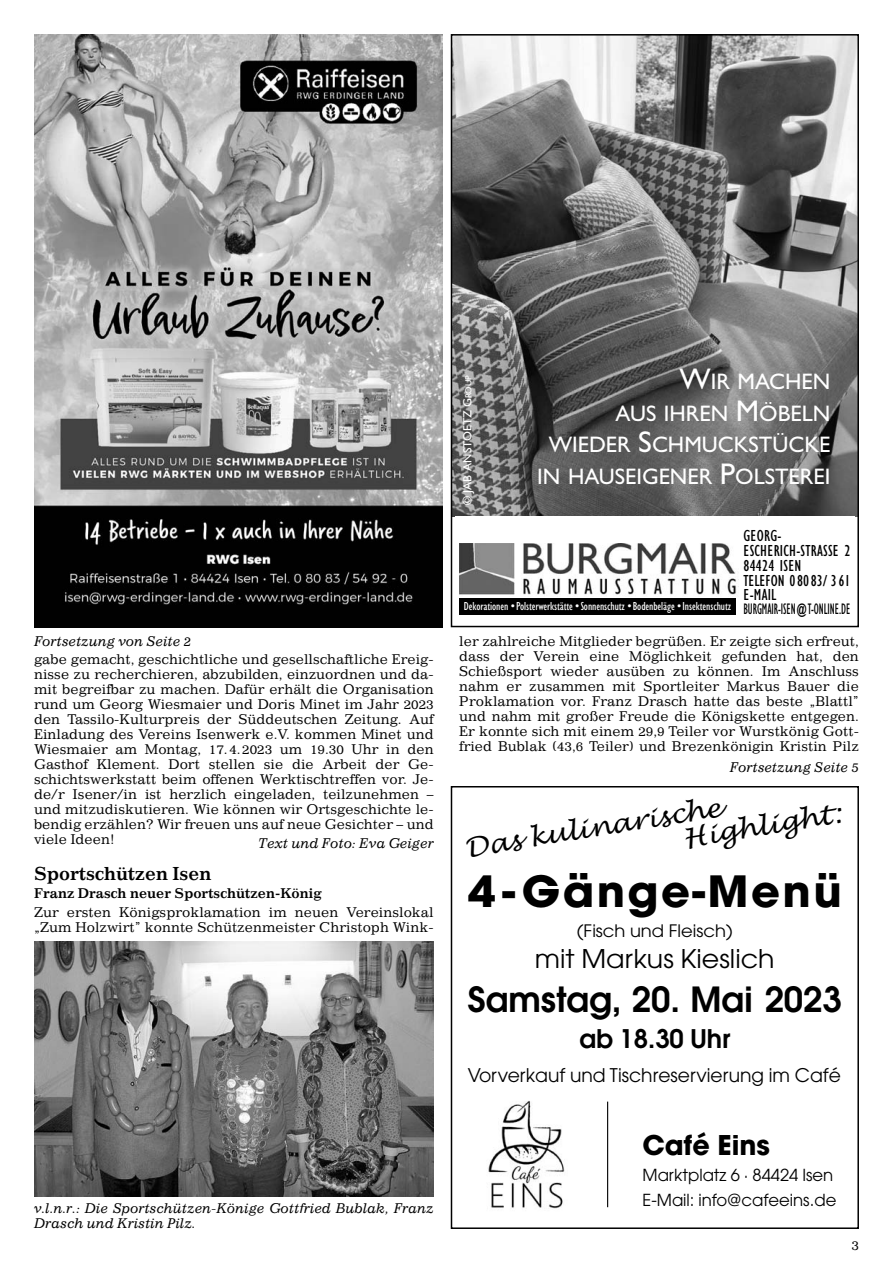
<style>
.page{position:relative;width:893px;height:1263px;background:#fff}
.page>*{position:absolute;margin:0;border:0;box-sizing:border-box;transform-origin:0 0}
.t1{font:700 42.75px "Avant Garde";letter-spacing:.055em;color:#000;scale:1.05 1}
.t2{font:600 34.5px "Avant Garde";color:#000}
.t3{font:700 27px "Avant Garde";color:#000}
.t4{font:italic 25.65px/25px "Lucida Handwriting";color:#000;scale:1.05 1}
.t5{font:25.65px "Avant Garde";color:#000;scale:1.05 1}
.t6{font:600 25.5px "Avant Garde";color:#000}
.t7{font:22.5px/31.5px "Gill Sans";color:#fff;text-align:right}
.t8{font:18.75px "Avant Garde";color:#000}
.t9{font:700 18px "Impressum";color:#000}
.t10{font:17.1px "Avant Garde";color:#000;scale:1.05 1}
.t11{font:condensed 16.5px/14.9px "Gill Sans";letter-spacing:.015em;color:#000}
.t12{font:16.5px/25.5px "Avant Garde";color:#000}
.t13{font:condensed 15.75px "Gill Sans";letter-spacing:-.005em;color:#000;scale:.76 1}
.t14{font:13.5px/15px "Impressum";color:#000;text-align:justify}
.t15{font:italic 13.5px/15px "Impressum";color:#000}
.t16{font:700 13.5px "Impressum";color:#000}
.t17{font:condensed 12px "Gill Sans";letter-spacing:-.005em;color:#fff}
.t18{font:12px "Gill Sans";color:#fff}
.s1{font-size:9px}
.s2{font-size:30px}
</style>
<div class="page">
<img style="left:454px;top:37px;width:402px;height:479px">
<div style="left:459px;top:598px;width:277px;height:16px;background:#000"></div>
<img style="left:459px;top:543px;width:280px;height:52px">
<div style="left:451px;top:34px;width:408px;height:593px;border:2px solid #000"></div>
<img style="left:34px;top:34px;width:408px;height:593px">
<div style="left:451px;top:786px;width:408px;height:443px;border:2px solid #000"></div>
<img style="left:488px;top:1100px;width:77px;height:109px">
<hr style="left:607px;top:1101px;width:1px;height:106px;background:#000">
<img style="left:34px;top:942px;width:400px;height:254px">
<p class="t15" style="left:34px;top:634px;width:159px">Fortsetzung von Seite 2</p>
<p class="t14" style="left:34px;top:653px;width:401px">gabe gemacht, geschichtliche und gesellschaftliche Ereig&shy;nisse zu recherchieren, abzubilden, einzuordnen und da&shy;mit begreifbar zu machen. Dafür erhält die Organisation rund um Georg Wiesmaier und Doris Minet im Jahr 2023 den Tassilo-Kulturpreis der Süddeutschen Zeitung. Auf Einladung des Vereins Isenwerk e.V. kommen Minet und Wiesmaier am Montag, 17. 4. 2023 um 19.30 Uhr in den Gasthof Klement. Dort stellen sie die Arbeit der Ge&shy;schichtswerkstatt beim offenen Werktischtreffen vor. Je&shy;de/r Isener/in ist herzlich eingeladen, teilzunehmen – und mitzudiskutieren. Wie können wir Ortsgeschichte le&shy;bendig erzählen? Wir freuen uns auf neue Gesichter – und viele Ideen!</p>
<p class="t15" style="left:258px;top:837px;width:177px">Text und Foto: Eva Geiger</p>
<h3 class="t9" style="left:34px;top:867px;width:179px">Sportschützen Isen</h3>
<p class="t16" style="left:34px;top:888px;width:289px">Franz Drasch neuer Sportschützen-König</p>
<p class="t14" style="left:34px;top:905px;width:401px">Zur ersten Königsproklamation im neuen Vereinslokal „Zum Holzwirt” konnte Schützenmeister Christoph Wink-</p>
<p class="t15" style="left:34px;top:1202px;width:401px">v.l.n.r.: Die Sportschützen-Könige Gottfried Bublak, Franz<br>Drasch und Kristin Pilz.</p>
<p class="t18" style="left:463px;top:505px;width:131px;rotate:-90deg">© JAB ANSTOETZ G<span class="s1">ROUP</span></p>
<h3 class="t7" style="left:537px;top:369px;width:295px"><span class="s2">W</span>IR MACHEN<br>AUS IHREN <span class="s2">M</span>ÖBELN<br>WIEDER <span class="s2">S</span>CHMUCKSTÜCKE<br>IN HAUSEIGENER <span class="s2">P</span>OLSTEREI</h3>
<p class="t17" style="left:464px;top:602px;width:269px">Dekorationen • Polsterwerkstätte • Sonnenschutz • Bodenbeläge • Insektenschutz</p>
<p class="t11" style="left:743px;top:530px;width:109px">GEORG-<br>ESCHERICH-STRASSE 2<br>84424 ISEN<br>TELEFON 08083/ 361<br>E-MAIL</p>
<p class="t13" style="left:743px;top:603px;width:142px">BURGMAIR-ISEN@T-ONLINE.DE</p>
<p class="t14" style="left:459px;top:634px;width:401px">ler zahlreiche Mitglieder begrüßen. Er zeigte sich erfreut, dass der Verein eine Möglichkeit gefunden hat, den Schießsport wieder ausüben zu können. Im Anschluss nahm er zusammen mit Sportleiter Markus Bauer die Proklamation vor. Franz Drasch hatte das beste „Blattl” und nahm mit großer Freude die Königskette entgegen.<br>Er konnte sich mit einem 29,9 Teiler vor Wurstkönig Gott&shy;fried Bublak (43,6 Teiler) und Brezenkönigin Kristin Pilz</p>
<p class="t15" style="left:730px;top:761px;width:131px">Fortsetzung Seite 5</p>
<h3 class="t4" style="left:678px;top:802px;width:153px;text-indent:-217px;rotate:-9deg">Das kulinarische<br>Highlight:</h3>
<h1 class="t1" style="left:468px;top:875px;width:358px">4-Gänge-Menü</h1>
<p class="t10" style="left:577px;top:924px;width:150px">(Fisch und Fleisch)</p>
<h3 class="t5" style="left:535px;top:949px;width:230px">mit Markus Kieslich</h3>
<h2 class="t2" style="left:468px;top:986px;width:376px">Samstag, 20. Mai 2023</h2>
<h3 class="t6" style="left:579px;top:1029px;width:152px">ab 18.30 Uhr</h3>
<h3 class="t8" style="left:468px;top:1068px;width:375px">Vorverkauf und Tischreservierung im Café</h3>
<h3 class="t3" style="left:642px;top:1135px;width:129px">Café Eins</h3>
<p class="t12" style="left:642px;top:1163px;width:195px">Marktplatz 6 · 84424 Isen<br>E-Mail: info@cafeeins.de</p>
<p class="t14" style="left:851px;top:1238px;width:9px">3</p>
</div>
